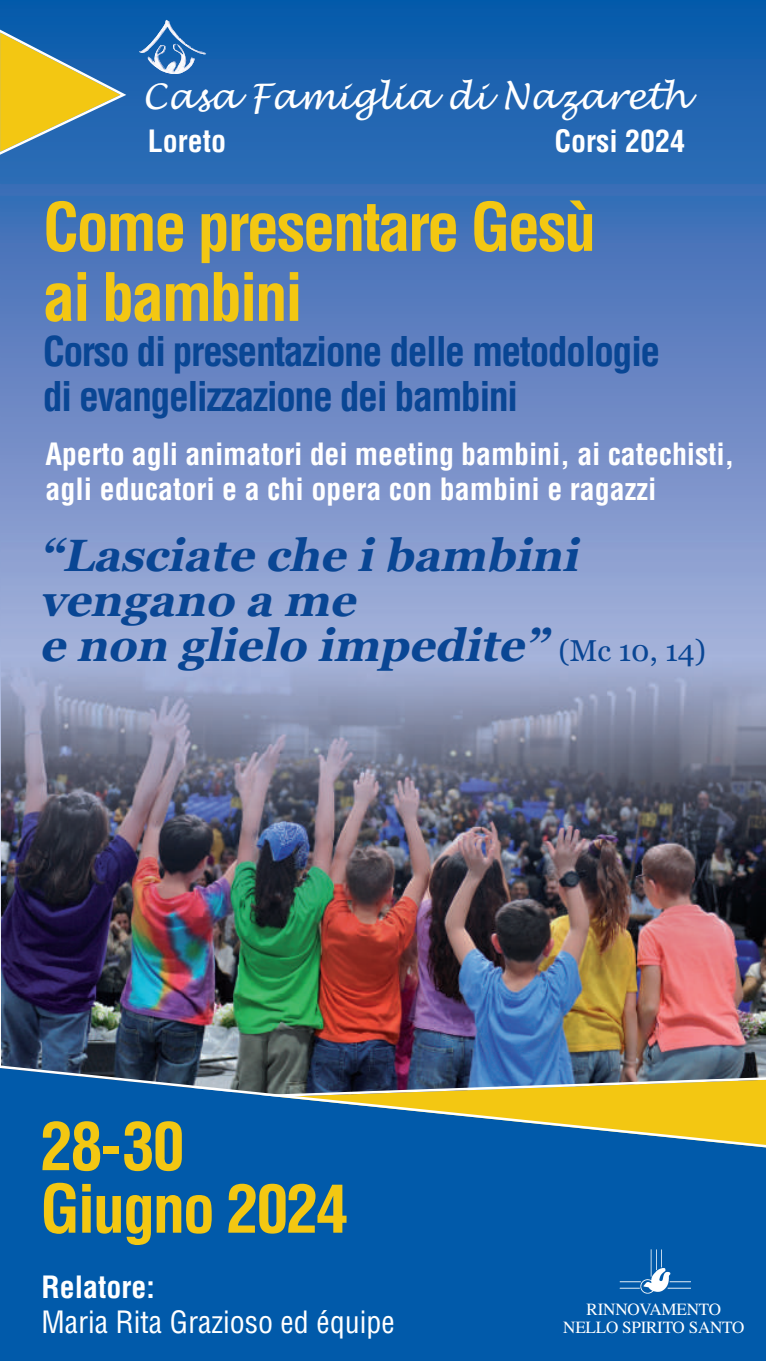
<style>
.page{position:relative;width:766px;height:1361px;background:#fff}
.page>*{position:absolute;margin:0;border:0;box-sizing:border-box;transform-origin:0 0}
.t1{font:700 condensed 65px/70px "Helvetica";letter-spacing:-.04em;color:#f3c712}
.t2{font:italic 700 45px/45px "Georgia";color:#094694}
.t3{font:700 condensed 40px/45px "Helvetica";letter-spacing:-.04em;color:#094694}
.t4{font:italic 35px "Lucida Handwriting";color:#fff}
.t5{font:700 condensed 30px/35px "Helvetica";color:#fff}
.t6{font:condensed 30px "Helvetica";color:#fff}
.t7{font:17px/18px "Times";letter-spacing:-.015em;color:#fff;text-align:center}
.s1{font-weight:400;font-style:normal;font-size:30px}
</style>
<div class="page">
<img style="left:1px;top:0;width:764px;height:1063px">
<img style="left:0;top:0;width:1px;height:963px">
<img style="left:1px;top:533px;width:764px;height:463px">
<svg style="left:0;top:1063px;width:765px;height:298px;background:#19639c"></svg>
<svg style="left:0;top:28px;width:126px;height:128px;background:#85966d"></svg>
<img style="left:617px;top:1245px;width:76px;height:57px">
<img style="left:148px;top:54px;width:47px;height:20px">
<img style="left:139px;top:20px;width:67px;height:34px">
<p class="t4" style="left:142px;top:77px;width:547px">Casa Famiglia di Nazareth</p>
<p class="t5" style="left:148px;top:124px;width:80px">Loreto</p>
<p class="t5" style="left:554px;top:124px;width:132px">Corsi 2024</p>
<h1 class="t1" style="left:43px;top:193px;width:555px">Come presentare Gesù ai bambini</h1>
<h3 class="t3" style="left:43px;top:329px;width:619px">Corso di presentazione delle metodologie di evangelizzazione dei bambini</h3>
<p class="t5" style="left:46px;top:437px;width:690px">Aperto agli animatori dei meeting bambini, ai catechisti, agli educatori e a chi opera con bambini e ragazzi</p>
<h2 class="t2" style="left:39px;top:533px;width:668px">“Lasciate che i bambini vengano a me<br>e non glielo impedite” <span class="s1">( M c 1 0 , 1 4 )</span></h2>
<h1 class="t1" style="left:40px;top:1116px;width:309px;line-height:62.5px">28-30<br>Giugno 2024</h1>
<p class="t5" style="left:41px;top:1270px;width:115px">Relatore:</p>
<p class="t6" style="left:41px;top:1305px;width:355px">Maria Rita Grazioso ed équipe</p>
<p class="t7" style="left:563px;top:1300px;width:183px">RINNOVAMENTO<br>NELLO SPIRITO SANTO</p>
</div>
